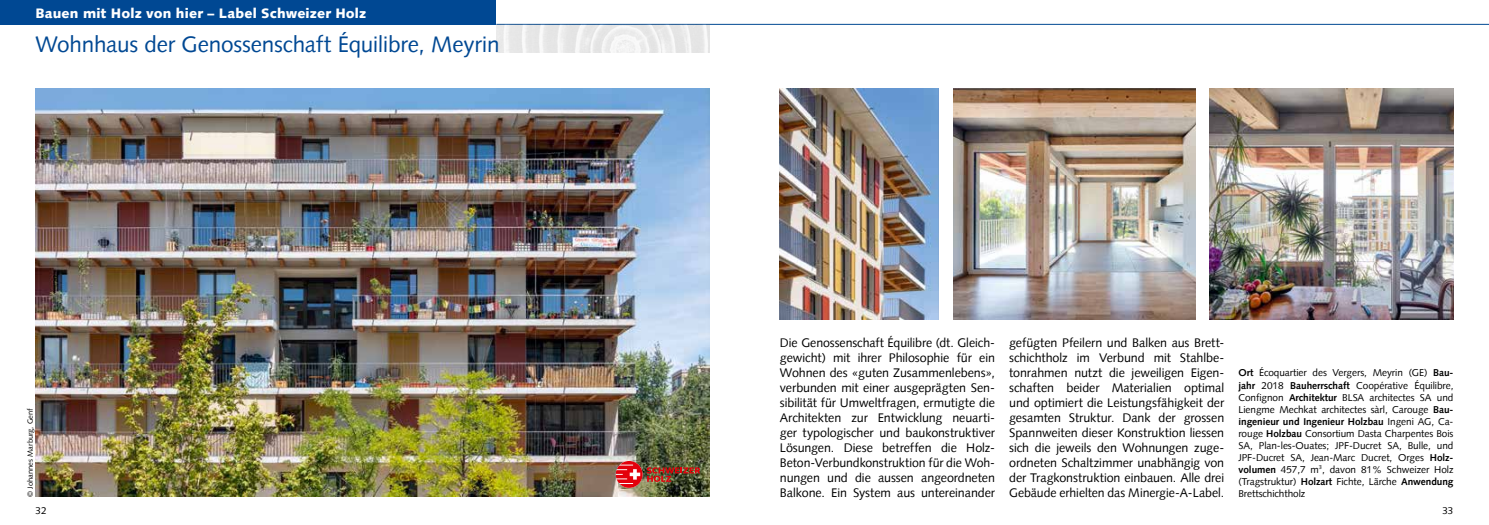
<style>
.page{position:relative;width:1489px;height:525px;background:#fff}
.page>*{position:absolute;margin:0;border:0;box-sizing:border-box;transform-origin:0 0}
.t1{font:22.5px "Syntax";letter-spacing:-.01em;color:#004893}
.t2{font:900 13.75px "Syntax";letter-spacing:.01em;color:#fff}
.t3{font:12.5px/15px "Syntax";letter-spacing:-.005em;color:#000;text-align:justify}
.t4{font:10px/12px "Syntax";letter-spacing:-.005em;color:#000;text-align:justify}
.t5{font:7.5px "Syntax";color:#000}
.s1{font-weight:700}
</style>
<div class="page">
<div style="left:0;top:0;width:496px;height:25px;background:#004893"></div>
<hr style="left:496px;top:24px;width:992px;height:1px;background:#004893">
<img style="left:496px;top:25px;width:213px;height:27px">
<img style="left:35px;top:89px;width:674px;height:407px">
<img style="left:780px;top:89px;width:158px;height:230px">
<img style="left:953px;top:89px;width:242px;height:230px">
<img style="left:1209px;top:89px;width:244px;height:230px">
<img style="left:615px;top:460px;width:85px;height:27px">
<p class="t2" style="left:35px;top:5px;width:332px">Bauen mit Holz von hier – Label Schweizer Holz</p>
<h1 class="t1" style="left:35px;top:31px;width:465px">Wohnhaus der Genossenschaft Équilibre, Meyrin</h1>
<p class="t5" style="left:26px;top:496px;width:89px;rotate:-90deg">© Johannes Marburg, Genf</p>
<p class="t3" style="left:780px;top:334px;width:216px">Die Genossenschaft Équilibre (dt. Gleich&shy;gewicht) mit ihrer Philosophie für ein Wohnen des «guten Zusammenlebens», verbunden mit einer ausgeprägten Sen&shy;sibilität für Umweltfragen, ermutigte die Architekten zur Entwicklung neuarti&shy;ger typologischer und baukonstruktiver Lösungen. Diese betreffen die Holz-Beton-Verbundkonstruktion für die Woh&shy;nungen und die aussen angeordneten Balkone. Ein System aus untereinander</p>
<p class="t3" style="left:1009px;top:334px;width:216px">gefügten Pfeilern und Balken aus Brett&shy;schichtholz im Verbund mit Stahlbe&shy;tonrahmen nutzt die jeweiligen Eigen&shy;schaften beider Materialien optimal und optimiert die Leistungsfähigkeit der gesamten Struktur. Dank der grossen Spannweiten dieser Konstruktion liessen sich die jeweils den Wohnungen zuge&shy;ordneten Schaltzimmer unabhängig von der Tragkonstruktion einbauen. Alle drei Gebäude erhielten das Minergie-A-Label.</p>
<p class="t4" style="left:1238px;top:367px;width:216px"><span class="s1">Ort</span> Écoquartier des Vergers, Meyrin (GE) <span class="s1">Bau&shy;jahr</span> 2018 <span class="s1">Bauherrschaft</span> Coopérative Équilibre, Confignon <span class="s1">Architektur</span> BLSA architectes SA und Liengme Mechkat architectes sàrl, Carouge <span class="s1">Bau&shy;ingenieur und Ingenieur Holzbau</span> Ingeni AG, Ca&shy;rouge <span class="s1">Holzbau</span> Consortium Dasta Charpentes Bois SA, Plan-les-Ouates; JPF-Ducret SA, Bulle, und JPF-Ducret SA, Jean-Marc Ducret, Orges <span class="s1">Holz&shy;volumen</span> 457,7 m<sup>3</sup>, davon 81% Schweizer Holz (Tragstruktur) <span class="s1">Holzart</span> Fichte, Lärche <span class="s1">Anwendung</span></p>
<p class="t4" style="left:1238px;top:487px;width:68px">Brettschichtholz</p>
<p class="t4" style="left:35px;top:504px;width:13px">32</p>
<p class="t4" style="left:1442px;top:504px;width:13px">33</p>
</div>
